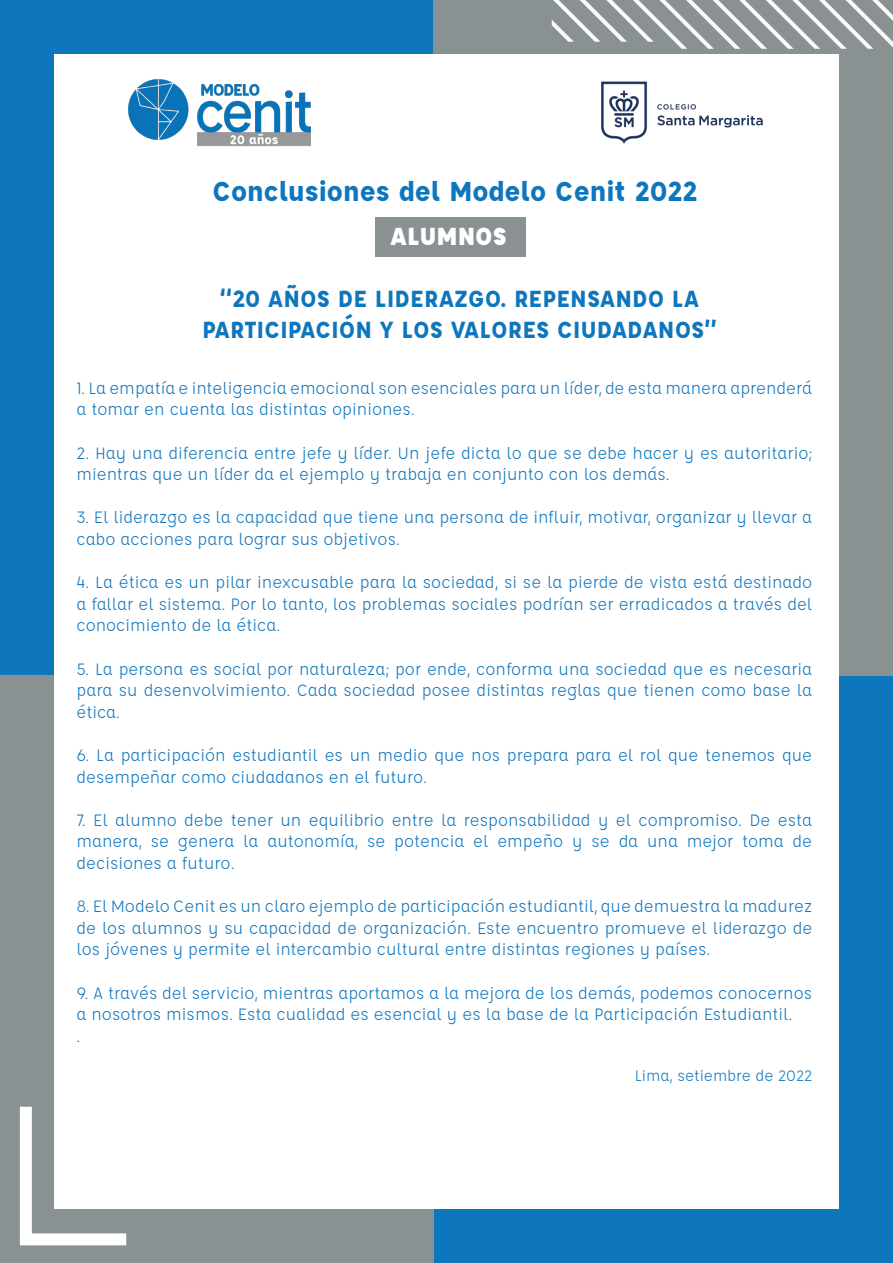
<style>
.page{position:relative;width:893px;height:1263px;background:#0e76bd}
.page>*{position:absolute;margin:0;border:0;box-sizing:border-box;transform-origin:0 0}
.t1{font:700 30px "Affogato";color:#0e76bd}
.t2{font:900 27px "Affogato";color:#fff}
.t3{font:700 25.5px/30.6px "Affogato";color:#0e76bd;text-align:center}
.t4{font:18px/21.6px "Affogato";color:#1076bd}
.t5{font:16.5px "Affogato";color:#1076bd}
</style>
<div class="page">
<div style="left:0;top:675px;width:434px;height:588px;background:#8a9193"></div>
<div style="left:434px;top:0;width:459px;height:675px;background:#8a9193"></div>
<div style="left:54px;top:54px;width:785px;height:1155px;background:#fff"></div>
<svg style="left:19px;top:1106px;width:108px;height:140px"></svg>
<svg style="left:552px;top:0;width:341px;height:49px"></svg>
<div style="left:376px;top:217px;width:150px;height:39px;background:#8a9193"></div>
<img style="left:128px;top:79px;width:183px;height:68px">
<img style="left:601px;top:81px;width:162px;height:63px">
<p class="t1" style="left:213px;top:172px;width:486px">Conclusiones del Modelo Cenit 2022</p>
<p class="t2" style="left:390px;top:218px;width:118px">ALUMNOS</p>
<p class="t3" style="left:202px;top:283px;width:516px">“20 AÑOS DE LIDERAZGO. REPENSANDO LA<br>PARTICIPACIÓN Y LOS VALORES CIUDADANOS”</p>
<p class="t4" style="left:77px;top:377px;width:737px">1. La empatía e inteligencia emocional son esenciales para un líder, de esta manera aprenderá a tomar en cuenta las distintas opiniones.</p>
<p class="t4" style="left:77px;top:442px;width:737px">2. Hay una diferencia entre jefe y líder. Un jefe dicta lo que se debe hacer y es autoritario; mientras que un líder da el ejemplo y trabaja en conjunto con los demás.</p>
<p class="t4" style="left:77px;top:506px;width:737px">3. El liderazgo es la capacidad que tiene una persona de influir, motivar, organizar y llevar a cabo acciones para lograr sus objetivos.</p>
<p class="t4" style="left:77px;top:571px;width:737px;text-align:justify">4. La ética es un pilar inexcusable para la sociedad, si se la pierde de vista está destinado a fallar el sistema. Por lo tanto, los problemas sociales podrían ser erradicados a través del conocimiento de la ética.</p>
<p class="t4" style="left:77px;top:658px;width:737px;text-align:justify">5. La persona es social por naturaleza; por ende, conforma una sociedad que es necesaria para su desenvolvimiento. Cada sociedad posee distintas reglas que tienen como base la ética.</p>
<p class="t4" style="left:77px;top:744px;width:737px">6. La participación estudiantil es un medio que nos prepara para el rol que tenemos que desempeñar como ciudadanos en el futuro.</p>
<p class="t4" style="left:77px;top:809px;width:737px;text-align:justify">7. El alumno debe tener un equilibrio entre la responsabilidad y el compromiso. De esta manera, se genera la autonomía, se potencia el empeño y se da una mejor toma de decisiones a futuro.</p>
<p class="t4" style="left:77px;top:895px;width:737px;text-align:justify">8. El Modelo Cenit es un claro ejemplo de participación estudiantil, que demuestra la madurez de los alumnos y su capacidad de organización. Este encuentro promueve el liderazgo de los jóvenes y permite el intercambio cultural entre distintas regiones y países.</p>
<p class="t4" style="left:77px;top:982px;width:737px">9. A través del servicio, mientras aportamos a la mejora de los demás, podemos conocernos a nosotros mismos. Esta cualidad es esencial y es la base de la Participación Estudiantil.</p>
<p class="t4" style="left:77px;top:1025px;width:5px">.</p>
<p class="t5" style="left:635px;top:1066px;width:179px">Lima, setiembre de 2022</p>
</div>
